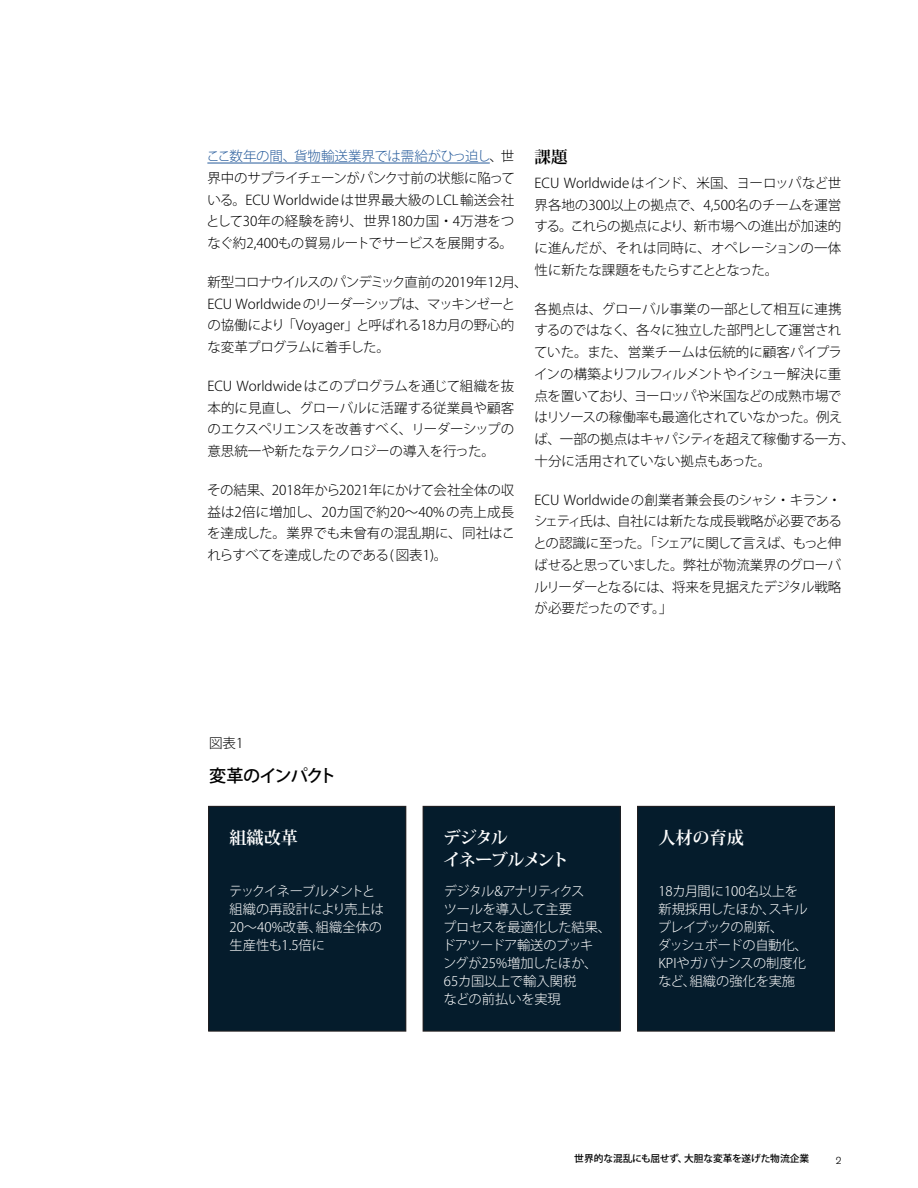
<style>
.page{position:relative;width:918px;height:1188px;background:#fff}
.page>*{position:absolute;margin:0;border:0;box-sizing:border-box;transform-origin:0 0}
.t1{font:700 17.1px/21.9px "Koz Min Pr 6 N";letter-spacing:-.09em;color:#fff}
.t2{font:700 17.1px "Koz Min Pr 6 N";letter-spacing:-.04em;color:#fff}
.t3{font:500 17.1px "Koz Go Pr 6 N";letter-spacing:-.05em;color:#000}
.t4{font:700 16.5px "Koz Min Pr 6 N";color:#000}
.t5{font:300 13.5px/21.8px "Koz Go Pr 6 N";letter-spacing:-.02em;color:#000;text-align:justify}
.t6{font:300 13.2px/18px "Koz Go Pr 6 N";letter-spacing:-.02em;color:#fff}
.t7{font:300 13.2px/18px "Koz Go Pr 6 N";color:#fff}
.t8{font:300 10.5px "Mc Kinsey Sans";color:#000}
.t9{font:10.2px "Mc Kinsey Sans";color:#231f20}
.t10{font:500 9.75px "Koz Go Pr 6 N";letter-spacing:-.02em;color:#000}
.s1{color:#265b9b}
</style>
<div class="page">
<hr style="left:207px;top:163px;width:283px;height:1px;background:#265b9b">
<div style="left:209px;top:806px;width:197px;height:225px;background:#051c2c"></div>
<div style="left:208px;top:806px;width:198px;height:226px;border:1px solid #231f20"></div>
<div style="left:423px;top:806px;width:197px;height:225px;background:#051c2c"></div>
<div style="left:423px;top:806px;width:198px;height:226px;border:1px solid #231f20"></div>
<div style="left:638px;top:806px;width:197px;height:225px;background:#051c2c"></div>
<div style="left:637px;top:806px;width:198px;height:226px;border:1px solid #231f20"></div>
<p class="t5" style="left:206px;top:146px;width:310px"><span class="s1">ここ数年の間、貨物輸送業界では需給がひっ迫し</span>、世界中のサプライチェーンがパンク寸前の状態に陥っている。ECU Worldwideは世界最大級のLCL 輸送会社として30年の経験を誇り、世界180カ国・4万港をつなぐ約2,400もの貿易ルートでサービスを展開する。</p>
<p class="t5" style="left:207px;top:271px;width:322px;text-align:left">新型コロナウイルスのパンデミック直前の2019年12月、<br>ECU Worldwideのリーダーシップは、マッキンゼーとの協働により「Voyager」と呼ばれる18カ月の野心的な変革プログラムに着手した。</p>
<p class="t5" style="left:207px;top:375px;width:308px">ECU Worldwide はこのプログラムを通じて組織を抜本的に見直し、グローバルに活躍する従業員や顧客のエクスペリエンスを改善すべく、リーダーシップの意思統一や新たなテクノロジーの導入を行った。</p>
<p class="t5" style="left:207px;top:479px;width:310px">その結果、2018年から2021年にかけて会社全体の収益は2倍に増加し、20カ国で約20～40% の売上成長を達成した。業界でも未曾有の混乱期に、同社はこれらすべてを達成したのである( 図表1)。</p>
<p class="t4" style="left:535px;top:148px;width:34px">課題</p>
<p class="t5" style="left:535px;top:172px;width:308px">ECU Worldwide はインド、米国、ヨーロッパなど世界各地の300以上の拠点で、4,500名のチームを運営する。これらの拠点により、新市場への進出が加速的に進んだが、それは同時に、オペレーションの一体性に新たな課題をもたらすこととなった。</p>
<p class="t5" style="left:534px;top:298px;width:322px;text-align:left">各拠点は、グローバル事業の一部として相互に連携するのではなく、各々に独立した部門として運営されていた。また、営業チームは伝統的に顧客パイプラインの構築よりフルフィルメントやイシュー解決に重点を置いており、ヨーロッパや米国などの成熟市場ではリソースの稼働率も最適化されていなかった。例えば、一部の拠点はキャパシティを超えて稼働する一方、十分に活用されていない拠点もあった。</p>
<p class="t5" style="left:533px;top:489px;width:310px">ECU Worldwide の創業者兼会長のシャシ・キラン・シェティ氏は、自社には新たな成長戦略が必要であるとの認識に至った。「シェアに関して言えば、もっと伸ばせると思っていました。弊社が物流業界のグローバルリーダーとなるには、将来を見据えたデジタル戦略が必要だったのです。」</p>
<p class="t9" style="left:209px;top:731px;width:32px">&lt;Title&gt;</p>
<p class="t3" style="left:209px;top:766px;width:129px">変革のインパクト</p>
<p class="t5" style="left:209px;top:732px;width:36px">図表1</p>
<p class="t1" style="left:443px;top:827px;width:127px">デジタル<br>イネーブルメント</p>
<p class="t2" style="left:658px;top:828px;width:87px">人材の育成</p>
<p class="t2" style="left:230px;top:828px;width:70px">組織改革</p>
<p class="t7" style="left:229px;top:883px;width:156px">テックイネーブルメントと組織の再設計により売上は<br>20～40%改善、組織全体の生産性も1.5倍に</p>
<p class="t6" style="left:442px;top:883px;width:170px">デジタル&amp;アナリティクス<br>ツールを導入して主要<br>プロセスを最適化した結果、ドアツードア輸送のブッキ<br>ングが25%増加したほか、<br>65カ国以上で輸入関税<br>などの前払いを実現</p>
<p class="t6" style="left:658px;top:883px;width:151px">18カ月間に100名以上を新規採用したほか、スキルプレイブックの刷新、<br>ダッシュボードの自動化、<br>KPIやガバナンスの制度化など、組織の強化を実施</p>
<p class="t10" style="left:574px;top:1153px;width:237px">世界的な混乱にも屈せず、大胆な変革を遂げた物流企業</p>
<p class="t8" style="left:836px;top:1153px;width:7px">2</p>
</div>
